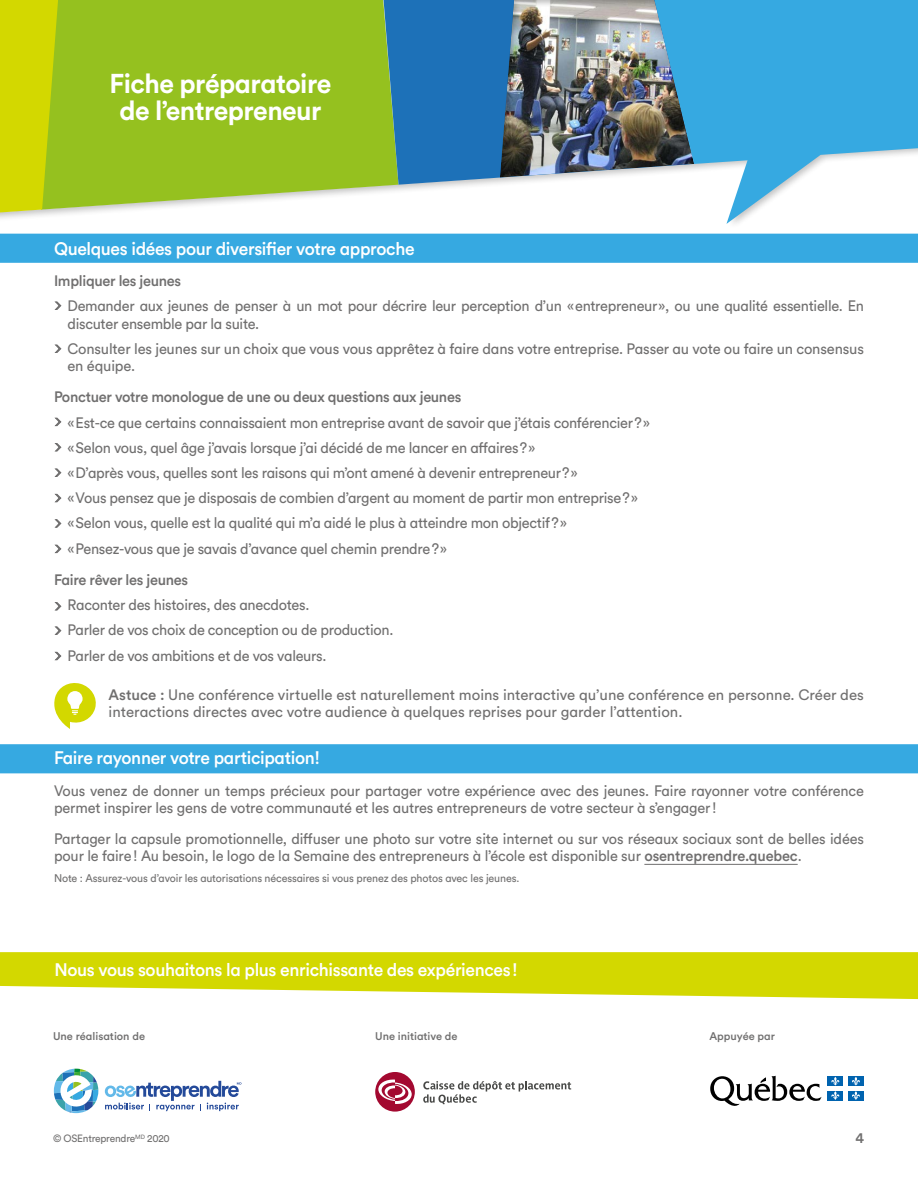
<style>
.page{position:relative;width:918px;height:1188px;background:#fff}
.page>*{position:absolute;margin:0;border:0;box-sizing:border-box;transform-origin:0 0}
.t1{font:700 27px/27px "Circular CM";letter-spacing:-.02em;color:#fff;text-align:center}
.t2{font:500 18px "Circular CM";letter-spacing:-.02em;color:#fff}
.t3{font:15px/25.2px "Circular CM";letter-spacing:-.02em;color:#706f6f}
.t4{font:15px/17.2px "Circular CM";color:#706f6f}
.t5{font:500 15px "Circular CM";letter-spacing:-.02em;color:#706f6f}
.t6{font:11.1px "Circular CM";letter-spacing:-.01em;color:#706f6f}
.t7{font:500 11.1px "Circular CM";color:#706f6f}
.t8{font:10.5px "Circular CM";letter-spacing:-.02em;color:#706f6f}
.s1{font-weight:500}
</style>
<div class="page">
<svg style="left:0;top:952px;width:918px;height:47px;background:#d9dd24"></svg>
<svg style="left:54px;top:1069px;width:44px;height:44px"></svg>
<svg style="left:105px;top:1081px;width:136px;height:30px"></svg>
<svg style="left:375px;top:1072px;width:40px;height:40px"></svg>
<svg style="left:423px;top:1081px;width:148px;height:23px"></svg>
<svg style="left:710px;top:1076px;width:112px;height:30px"></svg>
<div style="left:827px;top:1076px;width:16px;height:10px;background:#0063af"></div>
<div style="left:848px;top:1076px;width:16px;height:10px;background:#0063af"></div>
<div style="left:827px;top:1091px;width:16px;height:9px;background:#0063af"></div>
<svg style="left:831px;top:1077px;width:9px;height:23px"></svg>
<div style="left:848px;top:1091px;width:16px;height:9px;background:#0063af"></div>
<svg style="left:852px;top:1077px;width:8px;height:23px"></svg>
<div style="left:0;top:234px;width:918px;height:29px;background:#36a9e1"></div>
<div style="left:0;top:744px;width:918px;height:29px;background:#36a9e1"></div>
<hr style="left:644px;top:864px;width:154px;height:1px;background:#706f6f">
<svg style="left:54px;top:301px;width:8px;height:9px"></svg>
<svg style="left:54px;top:344px;width:8px;height:9px"></svg>
<svg style="left:54px;top:417px;width:8px;height:10px"></svg>
<svg style="left:54px;top:443px;width:8px;height:9px"></svg>
<svg style="left:54px;top:468px;width:8px;height:9px"></svg>
<svg style="left:54px;top:494px;width:8px;height:9px"></svg>
<svg style="left:54px;top:544px;width:8px;height:10px"></svg>
<svg style="left:54px;top:519px;width:8px;height:9px"></svg>
<svg style="left:54px;top:602px;width:8px;height:9px"></svg>
<svg style="left:54px;top:626px;width:8px;height:9px"></svg>
<svg style="left:54px;top:652px;width:8px;height:9px"></svg>
<div style="left:58px;top:0;width:341px;height:210px;background:#95c11f"></div>
<svg style="left:384px;top:0;width:176px;height:185px;background:#2d7baf"></svg>
<svg style="left:707px;top:0;width:211px;height:224px;fill:#36a9e1"></svg>
<div style="left:486px;top:0;width:221px;height:179px;background:#000;opacity:.25"></div>
<svg style="left:0;top:0;width:58px;height:212px;background:#cad405"></svg>
<svg style="left:54px;top:683px;width:42px;height:46px"></svg>
<h1 class="t1" style="left:110px;top:69px;width:223px">Fiche préparatoire de l’entrepreneur</h1>
<p class="t2" style="left:54px;top:237px;width:362px">Quelques idées pour diversifier votre approche</p>
<p class="t5" style="left:54px;top:271px;width:129px">Impliquer les jeunes</p>
<p class="t3" style="left:68px;top:297px;width:798px;line-height:17.2px">Demander aux jeunes de penser à un mot pour décrire leur perception d’un «entrepreneur», ou une qualité essentielle. En discuter ensemble par la suite.</p>
<p class="t3" style="left:67px;top:340px;width:798px;line-height:17.2px">Consulter les jeunes sur un choix que vous vous apprêtez à faire dans votre entreprise. Passer au vote ou faire un consensus en équipe.</p>
<p class="t5" style="left:54px;top:388px;width:409px">Ponctuer votre monologue de une ou deux questions aux jeunes</p>
<p class="t3" style="left:68px;top:409px;width:584px">«Est-ce que certains connaissaient mon entreprise avant de savoir que j’étais conférencier?» «Selon vous, quel âge j’avais lorsque j’ai décidé de me lancer en affaires?»<br>«D’après vous, quelles sont les raisons qui m’ont amené à devenir entrepreneur?»<br>«Vous pensez que je disposais de combien d’argent au moment de partir mon entreprise?» «Selon vous, quelle est la qualité qui m’a aidé le plus à atteindre mon objectif?» «Pensez-vous que je savais d’avance quel chemin prendre?»</p>
<p class="t5" style="left:54px;top:570px;width:136px">Faire rêver les jeunes</p>
<p class="t3" style="left:68px;top:592px;width:327px">Raconter des histoires, des anecdotes.<br>Parler de vos choix de conception ou de production.<br>Parler de vos ambitions et de vos valeurs.</p>
<p class="t4" style="left:109px;top:686px;width:757px"><span class="s1">Astuce :</span> Une conférence virtuelle est naturellement moins interactive qu’une conférence en personne. Créer des interactions directes avec votre audience à quelques reprises pour garder l’attention.</p>
<p class="t2" style="left:54px;top:747px;width:268px">Faire rayonner votre participation!</p>
<p class="t3" style="left:54px;top:782px;width:812px;line-height:17.2px">Vous venez de donner un temps précieux pour partager votre expérience avec des jeunes. Faire rayonner votre conférence permet inspirer les gens de votre communauté et les autres entrepreneurs de votre secteur à s’engager!</p>
<p class="t3" style="left:54px;top:830px;width:812px;line-height:17.2px">Partager la capsule promotionnelle, diffuser une photo sur votre site internet ou sur vos réseaux sociaux sont de belles idées pour le faire! Au besoin, le logo de la Semaine des entrepreneurs à l’école est disponible sur <span class="s1">osentreprendre.quebec</span>.</p>
<p class="t6" style="left:54px;top:871px;width:467px">Note : Assurez-vous d’avoir les autorisations nécessaires si vous prenez des photos avec les jeunes.</p>
<p class="t2" style="left:54px;top:958px;width:465px">Nous vous souhaitons la plus enrichissante des expériences!</p>
<p class="t7" style="left:53px;top:1029px;width:93px">Une réalisation de</p>
<p class="t7" style="left:375px;top:1029px;width:84px">Une initiative de</p>
<p class="t7" style="left:709px;top:1029px;width:67px">Appuyée par</p>
<p class="t8" style="left:53px;top:1132px;width:118px">© OSEntreprendre<sup>MD</sup> 2020</p>
<p class="t5" style="left:855px;top:1129px;width:10px">4</p>
</div>
